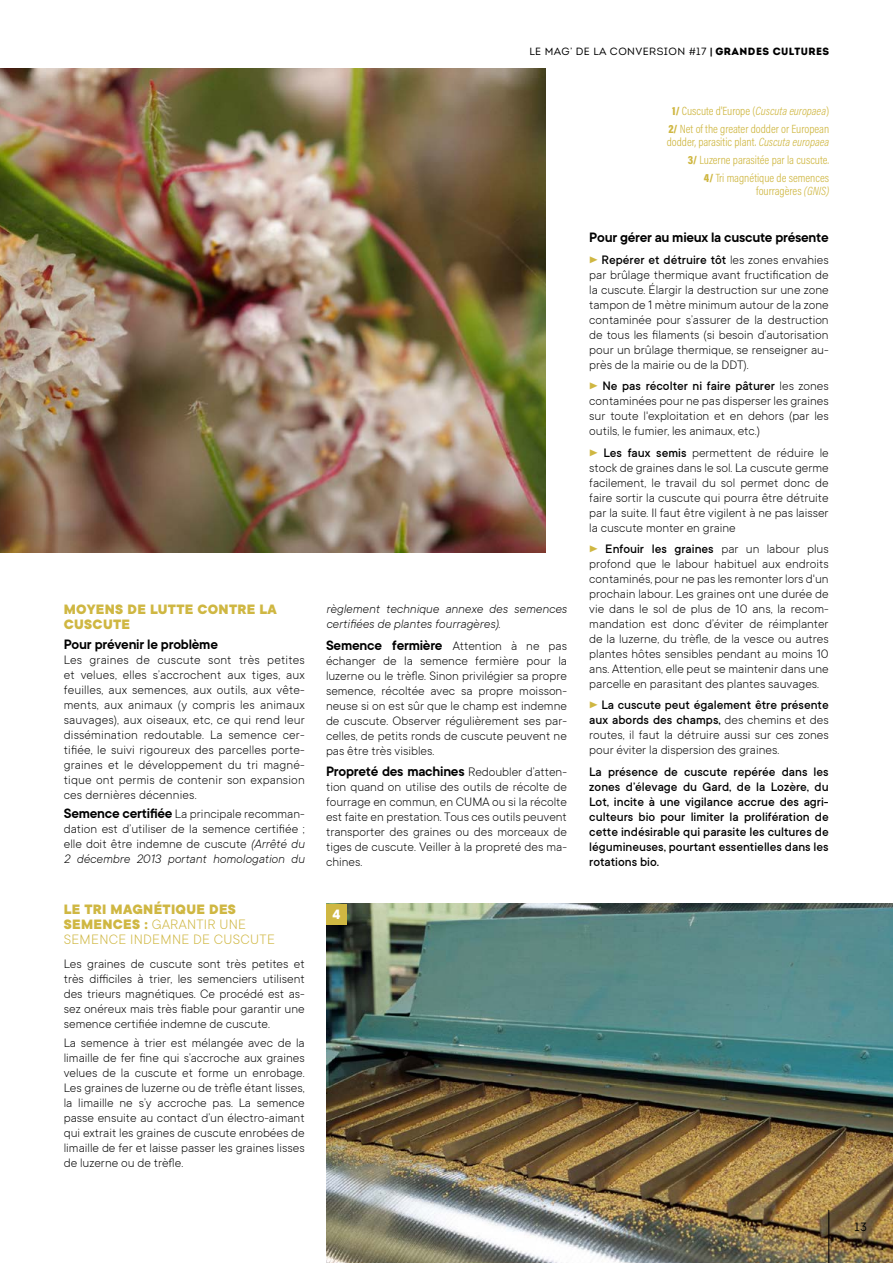
<style>
.page{position:relative;width:893px;height:1263px;background:#fff}
.page>*{position:absolute;margin:0;border:0;box-sizing:border-box;transform-origin:0 0}
.t1{font:600 15px "TT Commons";letter-spacing:-.015em;color:#000}
.t2{font:300 15px/15px "TT Commons";letter-spacing:.02em;color:#cfb742}
.t3{font:800 15px/15px "TT Commons";letter-spacing:.02em;color:#cfb742}
.t4{font:700 15px "TT Commons";color:#fff}
.t5{font:300 13.5px/15px "TT Commons";color:#000;text-align:justify}
.t6{font:500 13.5px/15px "TT Commons";color:#000;text-align:justify}
.t7{font:italic 300 13.5px/15px "TT Commons";color:#000}
.t8{font:300 12px/17.7px "Acumin Pro Cond";color:#cfb742;text-align:center}
.t9{font:12px "Intro Rust Book Base";color:#000}
.t10{font:10.5px "Intro Rust Book Base";letter-spacing:.04em;color:#000}
.s1{font-weight:600;font-size:15px}
.s2{font-style:italic}
.s3{font-weight:800}
.s4{font-family:"Informative";font-weight:900}
.s5{font-family:"Intro Rust Base"}
.s6{font-weight:300;font-size:13.5px}
.s7{font-weight:900}
.s8{font-family:"Acumin Pro Cond";font-size:15px;color:#cfb742}
.s9{font-weight:500}
</style>
<div class="page">
<img style="left:0;top:68px;width:546px;height:485px">
<img style="left:326px;top:904px;width:567px;height:359px">
<hr style="left:828px;top:1210px;width:1px;height:53px;background:#000">
<div style="left:326px;top:904px;width:21px;height:20px;background:#cfb742"></div>
<p class="t3" style="left:64px;top:602px;width:215px">MOYENS DE LUTTE CONTRE LA<br>CUSCUTE</p>
<p class="t1" style="left:64px;top:636px;width:156px">Pour prévenir le problème</p>
<p class="t5" style="left:64px;top:652px;width:242px">Les graines de cuscute sont très petites et velues, elles s’accrochent aux tiges, aux feuilles, aux semences, aux outils, aux vête&shy;ments, aux animaux (y compris les animaux sauvages), aux oiseaux, etc, ce qui rend leur dissémination redoutable. La semence cer&shy;tifiée, le suivi rigoureux des parcelles porte&shy;graines et le développement du tri magné&shy;tique ont permis de contenir son expansion ces dernières décennies.</p>
<p class="t5" style="left:64px;top:806px;width:242px"><span class="s1">Semence certifiée</span> La principale recomman&shy;dation est d’utiliser de la semence certifiée ; elle doit être indemne de cuscute <span class="s2">(Arrêté du 2 décembre 2013 portant homologation du</span></p>
<p class="t2" style="left:64px;top:902px;width:213px"><span class="s3">LE TRI MAGNÉTIQUE DES<br>SEMENCES :</span> GARANTIR UNE<br>SEMENCE INDEMNE DE CUSCUTE</p>
<p class="t5" style="left:64px;top:956px;width:242px">Les graines de cuscute sont très petites et très difficiles à trier, les semenciers utilisent des trieurs magnétiques. Ce procédé est as&shy;sez onéreux mais très fiable pour garantir une semence certifiée indemne de cuscute.</p>
<p class="t5" style="left:64px;top:1035px;width:242px">La semence à trier est mélangée avec de la limaille de fer fine qui s’accroche aux graines velues de la cuscute et forme un enrobage.<br>Les graines de luzerne ou de trèfle étant lisses, la limaille ne s’y accroche pas. La semence passe ensuite au contact d’un électro-aimant qui extrait les graines de cuscute enrobées de limaille de fer et laisse passer les graines lisses de luzerne ou de trèfle.</p>
<p class="t10" style="left:529px;top:45px;width:301px">LE MAG’ DE LA CONVERSION #17 <span class="s4">|</span> <span class="s5">GRANDES CULTURES</span></p>
<p class="t7" style="left:326px;top:601px;width:242px">règlement technique annexe des semences certifiées de plantes fourragères).</p>
<p class="t1" style="left:326px;top:637px;width:242px">Semence fermière <span class="s6">Attention à ne pas</span></p>
<p class="t5" style="left:326px;top:653px;width:242px">échanger de la semence fermière pour la luzerne ou le trèfle. Sinon privilégier sa propre semence, récoltée avec sa propre moisson&shy;neuse si on est sûr que le champ est indemne de cuscute. Observer régulièrement ses par&shy;celles, de petits ronds de cuscute peuvent ne pas être très visibles.</p>
<p class="t1" style="left:326px;top:763px;width:242px">Propreté des machines <span class="s6">Redoubler d’atten-</span></p>
<p class="t5" style="left:326px;top:779px;width:242px">tion quand on utilise des outils de récolte de fourrage en commun, en CUMA ou si la récolte est faite en prestation. Tous ces outils peuvent transporter des graines ou des morceaux de tiges de cuscute. Veiller à la propreté des ma&shy;chines.</p>
<p class="t4" style="left:332px;top:906px;width:9px">4</p>
<p class="t8" style="left:668px;top:102px;width:162px"><span class="s7">1/</span> Cuscute d'Europe (<span class="s2">Cuscuta europaea</span>)<br><span class="s7">2/</span> Net of the greater dodder or European</p>
<p class="t8" style="left:667px;top:133px;width:164px;text-align:right">dodder, parasitic plant. <span class="s2">Cuscuta europaea<br></span><span class="s7">3/</span> Luzerne parasitée par la cuscute.<br><span class="s7">4/</span> Tri magnétique de semences</p>
<p class="t8" style="left:756px;top:182px;width:74px">fourragères <span class="s2">(GNIS)</span></p>
<p class="t1" style="left:589px;top:229px;width:241px">Pour gérer au mieux la cuscute présente</p>
<p class="t5" style="left:589px;top:252px;width:241px"><span class="s8">▶</span> <span class="s9">Repérer et détruire tôt</span> les zones envahies par brûlage thermique avant fructification de la cuscute. Élargir la destruction sur une zone tampon de 1 mètre minimum autour de la zone contaminée pour s’assurer de la destruction de tous les filaments (si besoin d’autorisation pour un brûlage thermique, se renseigner au&shy;près de la mairie ou de la DDT).</p>
<p class="t5" style="left:589px;top:378px;width:241px"><span class="s8">▶</span> <span class="s9">Ne pas récolter ni faire pâturer</span> les zones contaminées pour ne pas disperser les graines sur toute l'exploitation et en dehors (par les outils, le fumier, les animaux, etc.)</p>
<p class="t5" style="left:589px;top:445px;width:241px"><span class="s8">▶</span> <span class="s9">Les faux semis</span> permettent de réduire le stock de graines dans le sol. La cuscute germe facilement, le travail du sol permet donc de faire sortir la cuscute qui pourra être détruite par la suite. Il faut être vigilent à ne pas laisser la cuscute monter en graine</p>
<p class="t5" style="left:589px;top:541px;width:241px"><span class="s8">▶</span> <span class="s9">Enfouir les graines</span> par un labour plus profond que le labour habituel aux endroits contaminés, pour ne pas les remonter lors d'un prochain labour. Les graines ont une durée de vie dans le sol de plus de 10 ans, la recom&shy;mandation est donc d’éviter de réimplanter de la luzerne, du trèfle, de la vesce ou autres plantes hôtes sensibles pendant au moins 10 ans. Attention, elle peut se maintenir dans une parcelle en parasitant des plantes sauvages.</p>
<p class="t5" style="left:589px;top:697px;width:241px"><span class="s8">▶</span> <span class="s9">La cuscute peut également être présente aux abords des champs,</span> des chemins et des routes, il faut la détruire aussi sur ces zones pour éviter la dispersion des graines.</p>
<p class="t6" style="left:589px;top:764px;width:241px">La présence de cuscute repérée dans les zones d’élevage du Gard, de la Lozère, du Lot, incite à une vigilance accrue des agri&shy;culteurs bio pour limiter la prolifération de cette indésirable qui parasite les cultures de légumineuses, pourtant essentielles dans les rotations bio.</p>
<p class="t9" style="left:854px;top:1219px;width:14px">13</p>
</div>
